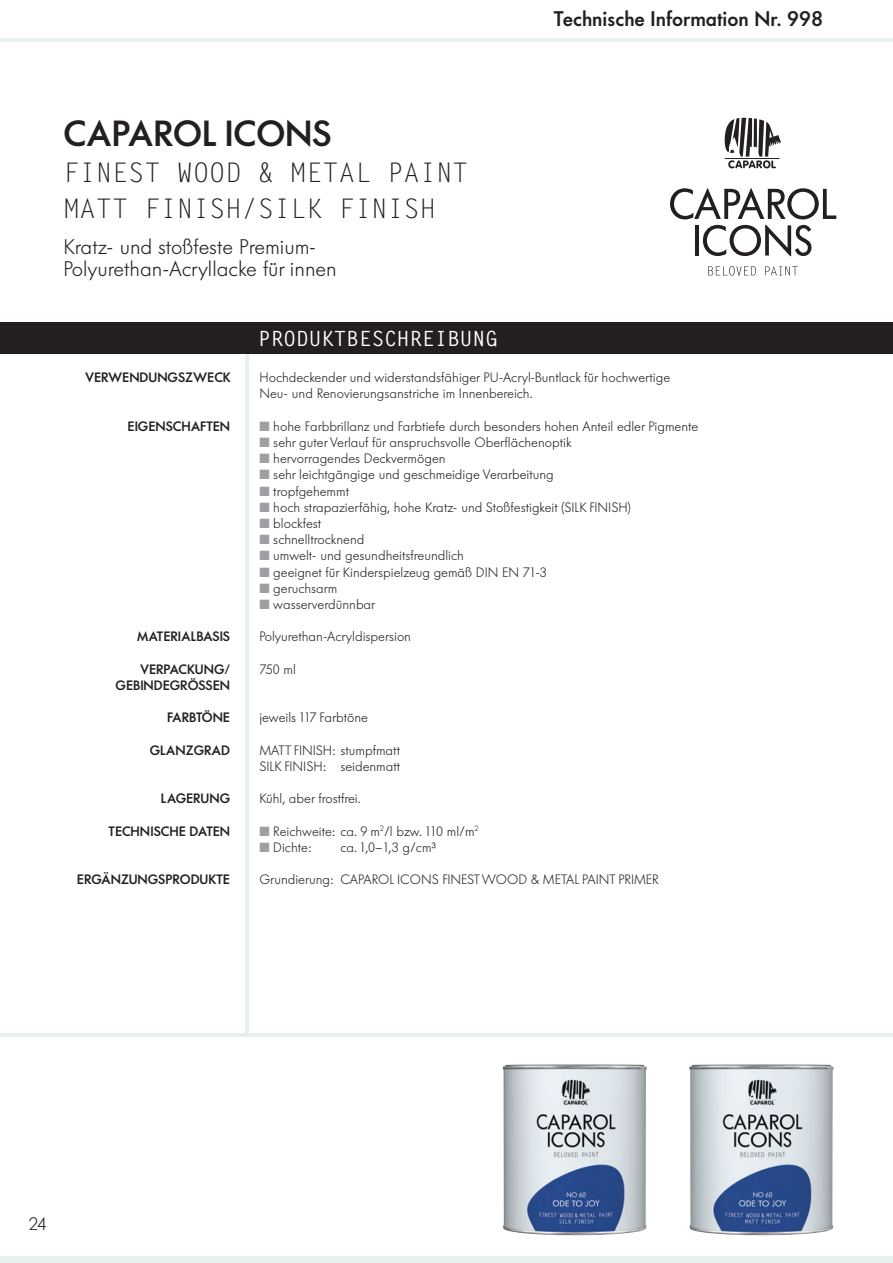
<style>
.page{position:relative;width:893px;height:1263px;background:#fff}
.page>*{position:absolute;margin:0;border:0;box-sizing:border-box;transform-origin:0 0}
.t1{font:500 36px "Futura Serie BQ";color:#231f20}
.t2{font:27px/36px "Letter Gothic Std";color:#231f20}
.t3{font:300 21px/22.5px "Futura Serie BQ";color:#231f20}
.t4{font:500 21px "Futura Serie BQ";color:#231f20}
.t5{font:700 21px "Letter Gothic Std";color:#fff}
.t6{font:300 18px "Futura Serie BQ";color:#231f20}
.t7{font:300 13.5px/16.2px "Futura Serie BQ";color:#231f20}
.t8{font:500 13.5px/16.2px "Futura Serie BQ";color:#231f20;text-align:right}
.s1{color:#9d9fa2}
</style>
<div class="page">
<div style="left:0;top:1256px;width:893px;height:7px;background:#e6f0ef"></div>
<hr style="left:245px;top:348px;width:4px;height:689px;background:#e6f0ef">
<hr style="left:0;top:1033px;width:893px;height:4px;background:#e6f0ef">
<img style="left:502px;top:1064px;width:145px;height:171px">
<img style="left:689px;top:1064px;width:144px;height:171px">
<hr style="left:0;top:38px;width:893px;height:4px;background:#e6f0ef">
<div style="left:0;top:323px;width:893px;height:31px;background:#231f20"></div>
<svg style="left:670px;top:188px;width:166px;height:31px"></svg>
<hr style="left:695px;top:225px;width:4px;height:31px;background:#231f20">
<svg style="left:703px;top:225px;width:108px;height:31px"></svg>
<svg style="left:708px;top:266px;width:48px;height:10px"></svg>
<svg style="left:765px;top:266px;width:33px;height:9px"></svg>
<svg style="left:725px;top:118px;width:56px;height:50px"></svg>
<hr style="left:725px;top:158px;width:54px;height:1px;background:#231f20">
<h1 class="t1" style="left:63px;top:112px;width:270px">CAPAROL ICONS</h1>
<h2 class="t2" style="left:63px;top:155px;width:407px">FINEST WOOD &amp; METAL PAINT<br>MATT FINISH/SILK FINISH</h2>
<h3 class="t3" style="left:63px;top:235px;width:275px">Kratz- und stoßfeste Premium-<br>Polyurethan-Acryllacke für innen</h3>
<h3 class="t5" style="left:258px;top:326px;width:241px">PRODUKTBESCHREIBUNG</h3>
<h3 class="t4" style="left:554px;top:7px;width:271px">Technische Information Nr. 998</h3>
<p class="t8" style="left:85px;top:369px;width:147px">VERWENDUNGSZWECK</p>
<p class="t8" style="left:128px;top:418px;width:104px">EIGENSCHAFTEN</p>
<p class="t8" style="left:137px;top:629px;width:94px">MATERIALBASIS</p>
<p class="t8" style="left:116px;top:661px;width:116px">VERPACKUNG/<br>GEBINDEGRÖSSEN</p>
<p class="t8" style="left:167px;top:710px;width:64px">FARBTÖNE</p>
<p class="t8" style="left:150px;top:742px;width:82px">GLANZGRAD</p>
<p class="t8" style="left:161px;top:791px;width:71px">LAGERUNG</p>
<p class="t8" style="left:109px;top:823px;width:123px">TECHNISCHE DATEN</p>
<p class="t8" style="left:77px;top:872px;width:155px">ERGÄNZUNGSPRODUKTE</p>
<p class="t7" style="left:259px;top:370px;width:412px">Hochdeckender und widerstandsfähiger PU-Acryl-Buntlack für hochwertige<br>Neu- und Renovierungsanstriche im Innenbereich.</p>
<p class="t7" style="left:259px;top:418px;width:440px"><span class="s1">■</span> hohe Farbbrillanz und Farbtiefe durch besonders hohen Anteil edler Pigmente</p>
<p class="t7" style="left:259px;top:434px;width:314px"><span class="s1">■</span> sehr guter Verlauf für anspruchsvolle Oberflächenoptik</p>
<p class="t7" style="left:259px;top:451px;width:188px"><span class="s1">■</span> hervorragendes Deckvermögen</p>
<p class="t7" style="left:259px;top:467px;width:296px"><span class="s1">■</span> sehr leichtgängige und geschmeidige Verarbeitung</p>
<p class="t7" style="left:259px;top:483px;width:91px"><span class="s1">■</span> tropfgehemmt</p>
<p class="t7" style="left:259px;top:499px;width:373px"><span class="s1">■</span> hoch strapazierfähig, hohe Kratz- und Stoßfestigkeit (SILK FINISH)</p>
<p class="t7" style="left:259px;top:515px;width:63px"><span class="s1">■</span> blockfest</p>
<p class="t7" style="left:259px;top:532px;width:107px"><span class="s1">■</span> schnelltrocknend</p>
<p class="t7" style="left:259px;top:548px;width:206px"><span class="s1">■</span> umwelt- und gesundheitsfreundlich</p>
<p class="t7" style="left:259px;top:564px;width:289px"><span class="s1">■</span> geeignet für Kinderspielzeug gemäß DIN EN 71-3</p>
<p class="t7" style="left:259px;top:580px;width:80px"><span class="s1">■</span> geruchsarm</p>
<p class="t7" style="left:259px;top:596px;width:117px"><span class="s1">■</span> wasserverdünnbar</p>
<p class="t7" style="left:259px;top:629px;width:153px">Polyurethan-Acryldispersion</p>
<p class="t7" style="left:259px;top:661px;width:38px">750 ml</p>
<p class="t7" style="left:259px;top:710px;width:110px">jeweils 117 Farbtöne</p>
<p class="t7" style="left:259px;top:742px;width:142px">MATT FINISH: stumpfmatt<br>SILK FINISH: seidenmatt</p>
<p class="t7" style="left:259px;top:791px;width:103px">Kühl, aber frostfrei.</p>
<p class="t7" style="left:259px;top:823px;width:221px"><span class="s1">■</span> Reichweite: ca. 9 m<sup>2</sup>/l bzw. 110 ml/m<sup>2</sup></p>
<p class="t7" style="left:259px;top:839px;width:54px"><span class="s1">■</span> Dichte:</p>
<p class="t7" style="left:340px;top:839px;width:97px">ca. 1,0–1,3 g/cm³</p>
<p class="t7" style="left:259px;top:872px;width:401px">Grundierung: CAPAROL ICONS FINEST WOOD &amp; METAL PAINT PRIMER</p>
<h3 class="t6" style="left:29px;top:1213px;width:20px">24</h3>
</div>
